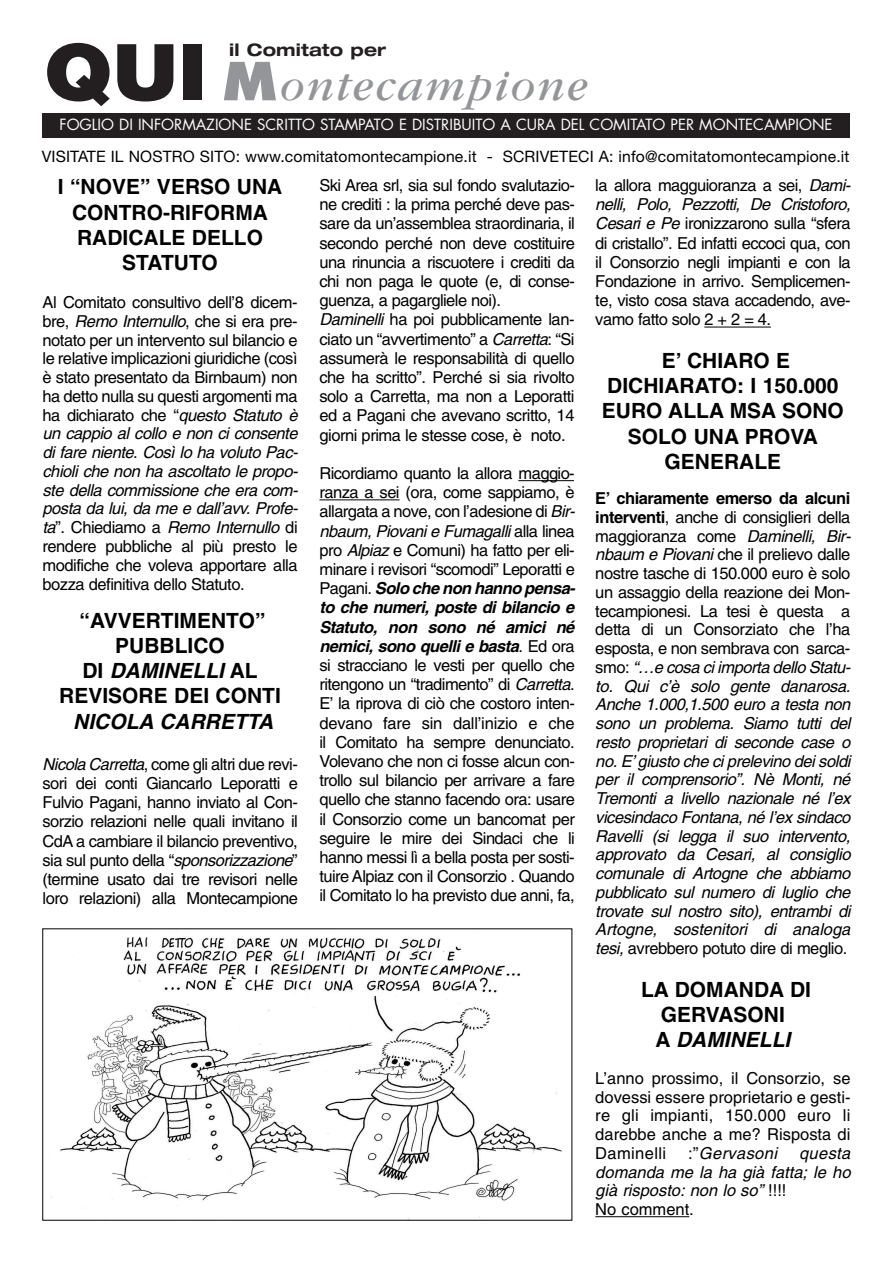
<style>
.page{position:relative;width:893px;height:1263px;background:#fff}
.page>*{position:absolute;margin:0;border:0;box-sizing:border-box;transform-origin:0 0}
.t1{font:italic 45.45px "Garamond";color:#939598}
.t2{font:700 21px/25.2px "Helvetica";color:#000;text-align:center}
.t3{font:italic 700 21px "Helvetica";color:#000}
.t4{font:700 expanded 17.25px "Helvetica Neue";color:#231f20}
.t5{font:16.5px/19.2px "Helvetica";letter-spacing:-.03em;color:#000;text-align:justify}
.t6{font:italic 16.5px/18.8px "Helvetica";color:#000;text-align:justify}
.t7{font:italic 16.5px "Helvetica";letter-spacing:.02em;color:#000}
.t8{font:15.75px "Helvetica Neue";letter-spacing:.01em;color:#000}
.t9{font:15px "Futura";color:#fff}
.t10{font:15px "Futura";letter-spacing:.34em;color:#fff}
.s1{font-family:"Helvetica Neue";font-weight:900;font-style:normal;font-size:78.3px;color:#231f20}
.s2{font-family:"Futura";font-weight:800;font-style:normal;font-size:51px}
.s3{font-style:italic}
.s4{font-weight:700;font-style:italic}
.s5{font-weight:700;font-style:normal}
.s6{font-style:normal}
</style>
<div class="page">
<div style="left:42px;top:113px;width:808px;height:25px;background:#231f20"></div>
<hr style="left:518px;top:480px;width:52px;height:1px;background:#000">
<hr style="left:319px;top:499px;width:81px;height:1px;background:#000">
<hr style="left:704px;top:327px;width:67px;height:1px;background:#000">
<hr style="left:595px;top:1216px;width:94px;height:1px;background:#000">
<img style="left:51px;top:937px;width:511px;height:281px">
<h1 class="t1" style="left:44px;top:71px;width:546px"><span class="s1">QUI</span> <span class="s2">M</span>ontecampione</h1>
<p class="t9" style="left:69px;top:118px;width:179px">OG OD N O MAZON</p>
<p class="t9" style="left:268px;top:118px;width:12px">C</p>
<p class="t9" style="left:304px;top:118px;width:14px">O</p>
<p class="t9" style="left:336px;top:118px;width:89px">AMAO D</p>
<p class="t10" style="left:463px;top:118px;width:205px">U OACU AD COM AO</p>
<p class="t9" style="left:701px;top:118px;width:127px">MON CAM ON</p>
<p class="t4" style="left:229px;top:44px;width:158px">il Comitato per</p>
<p class="t4" style="left:227px;top:44px;width:158px">il Comitato per</p>
<p class="t9" style="left:67px;top:118px;width:179px">OG OD N O MAZON</p>
<p class="t9" style="left:266px;top:118px;width:12px">C</p>
<p class="t9" style="left:302px;top:118px;width:14px">O</p>
<p class="t9" style="left:334px;top:118px;width:89px">AMAO D</p>
<p class="t10" style="left:482px;top:118px;width:185px">OAC AD COM AO</p>
<p class="t9" style="left:699px;top:118px;width:127px">MON CAM ON</p>
<p class="t8" style="left:42px;top:147px;width:809px">VISITATE IL NOSTRO SITO: www.comitatomontecampione.it - SCRIVETECI A: info@comitatomontecampione.it</p>
<p class="t5" style="left:319px;top:177px;width:257px;text-align:left">Ski Area srl, sia sul fondo svalutazio&shy;ne crediti : la prima perché deve pas&shy;sare da un’assemblea straordinaria, il secondo perché non deve costituire una rinuncia a riscuotere i crediti da chi non paga le quote (e, di conse&shy;guenza, a pagargliele noi).<br><span class="s3">Daminelli</span> ha poi pubblicamente lan&shy;ciato un “avvertimento” a <span class="s3">Carretta</span>: “Si assumerà le responsabilità di quello che ha scritto”. Perché si sia rivolto solo a Carretta, ma non a Leporatti ed a Pagani che avevano scritto, 14 giorni prima le stesse cose, è noto.</p>
<p class="t5" style="left:319px;top:465px;width:258px">Ricordiamo quanto la allora maggio&shy;ranza a sei (ora, come sappiamo, è allargata a nove, con l’adesione di <span class="s3">Bir&shy;nbaum, Piovani e Fumagalli</span> alla linea pro <span class="s3">Alpiaz</span> e Comuni) ha fatto per eli&shy;minare i revisori “scomodi” Leporatti e Pagani. <span class="s4">Solo che non hanno pensa&shy;to che numeri, poste di bilancio e Statuto, non sono né amici né nemici, sono quelli e basta</span>. Ed ora si stracciano le vesti per quello che ritengono un “tradimento” di <span class="s3">Carretta</span>.<br>E’ la riprova di ciò che costoro inten&shy;devano fare sin dall’inizio e che il Comitato ha sempre denunciato.<br>Volevano che non ci fosse alcun con&shy;trollo sul bilancio per arrivare a fare quello che stanno facendo ora: usare il Consorzio come un bancomat per seguire le mire dei Sindaci che li hanno messi lì a bella posta per sosti&shy;tuire Alpiaz con il Consorzio . Quando il Comitato lo ha previsto due anni, fa,</p>
<p class="t2" style="left:58px;top:176px;width:226px">I “NOVE” VERSO UNA<br>CONTRO-RIFORMA<br>RADICALE DELLO<br>STATUTO</p>
<p class="t5" style="left:43px;top:294px;width:257px;line-height:18.8px">Al Comitato consultivo dell’8 dicem&shy;bre, <span class="s3">Remo Internullo</span>, che si era pre&shy;notato per un intervento sul bilancio e le relative implicazioni giuridiche (così è stato presentato da Birnbaum) non ha detto nulla su questi argomenti ma ha dichiarato che “<span class="s3">questo Statuto è un cappio al collo e non ci consente di fare niente</span>. <span class="s3">Così lo ha voluto Pac&shy;chioli che non ha ascoltato le propo&shy;ste della commissione che era com&shy;posta da lui, da me e dall’avv. Profe&shy;ta</span>”. Chiediamo a <span class="s3">Remo Internullo</span> di rendere pubbliche al più presto le modifiche che voleva apportare alla bozza definitiva dello Statuto.</p>
<p class="t2" style="left:59px;top:609px;width:223px">“AVVERTIMENTO”<br>PUBBLICO<br>DI <span class="s3">DAMINELLI</span> AL<br>REVISORE DEI CONTI</p>
<p class="t3" style="left:73px;top:713px;width:202px">NICOLA CARRETTA</p>
<p class="t5" style="left:43px;top:756px;width:257px"><span class="s3">Nicola Carretta</span>, come gli altri due revi&shy;sori dei conti Giancarlo Leporatti e Fulvio Pagani, hanno inviato al Con&shy;sorzio relazioni nelle quali invitano il CdA a cambiare il bilancio preventivo, sia sul punto della “<span class="s3">sponsorizzazione</span>” (termine usato dai tre revisori nelle loro relazioni) alla Montecampione</p>
<p class="t5" style="left:595px;top:177px;width:257px">la allora magguioranza a sei, <span class="s3">Dami&shy;nelli, Polo, Pezzotti, De Cristoforo, Cesari e Pe</span> ironizzarono sulla “sfera di cristallo”. Ed infatti eccoci qua, con il Consorzio negli impianti e con la Fondazione in arrivo. Semplicemen&shy;te, visto cosa stava accadendo, ave&shy;vamo fatto solo 2 + 2 = 4.</p>
<p class="t2" style="left:602px;top:350px;width:244px">E’ CHIARO E<br>DICHIARATO: I 150.000<br>EURO ALLA MSA SONO<br>SOLO UNA PROVA<br>GENERALE</p>
<p class="t6" style="left:595px;top:490px;width:257px"><span class="s5">E’ chiaramente emerso da alcuni interventi</span><span class="s6">, anche di consiglieri della maggioranza come</span> Daminelli, Bir&shy;nbaum e Piovani <span class="s6">che il prelievo dalle nostre tasche di 150.000 euro è solo un assaggio della reazione dei Mon&shy;tecampionesi. La tesi è questa a detta di un Consorziato che l’ha esposta, e non sembrava con sarca&shy;smo:</span> “…e cosa ci importa dello Statu&shy;to. Qui c’è solo gente danarosa.<br>Anche 1.000,1.500 euro a testa non sono un problema. Siamo tutti del resto proprietari di seconde case o no. E’ giusto che ci prelevino dei soldi per il comprensorio”. Nè Monti, né Tremonti a livello nazionale né l’ex vicesindaco Fontana, né l’ex sindaco Ravelli (si legga il suo intervento, approvato da Cesari, al consiglio comunale di Artogne che abbiamo pubblicato sul numero di luglio che trovate sul nostro sito), entrambi di Artogne, sostenitori di analoga tesi, <span class="s6">avrebbero potuto dire di meglio.</span></p>
<p class="t2" style="left:641px;top:978px;width:171px">LA DOMANDA DI<br>GERVASONI<br>A <span class="s3">DAMINELLI</span></p>
<p class="t5" style="left:595px;top:1070px;width:257px;line-height:18.8px">L’anno prossimo, il Consorzio, se dovessi essere proprietario e gesti&shy;re gli impianti, 150.000 euro li darebbe anche a me? Risposta di Daminelli</p>
<p class="t7" style="left:688px;top:1147px;width:90px"><span class="s6">:”</span>Gervasoni</p>
<p class="t6" style="left:595px;top:1145px;width:257px;text-align:left;text-indent:204px">questa domanda me la ha già fatta; le ho già risposto: non lo so” <span class="s6">!!!!<br>No comment.</span></p>
</div>
